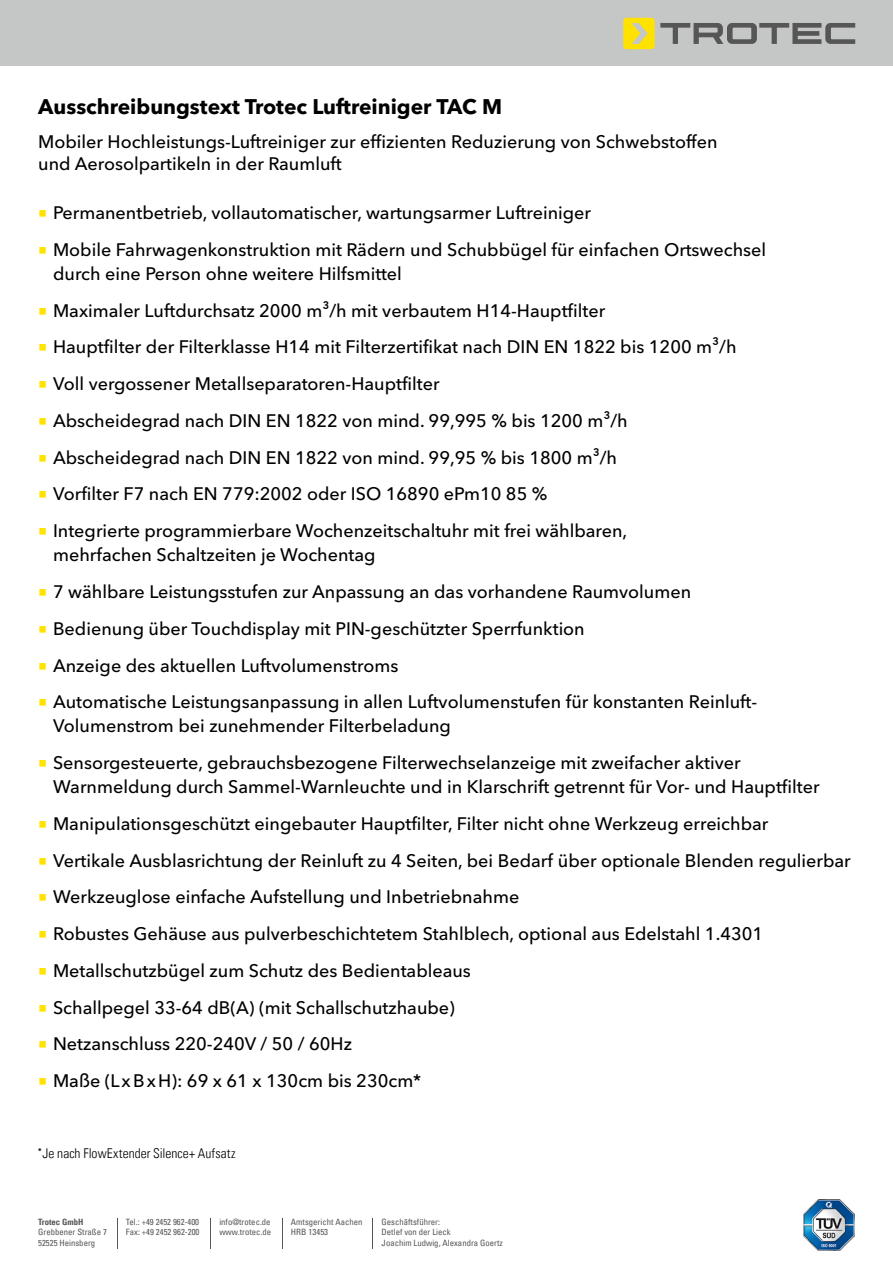
<style>
.page{position:relative;width:893px;height:1263px;background:#fff}
.page>*{position:absolute;margin:0;border:0;box-sizing:border-box;transform-origin:0 0}
.t1{font:700 21px "Avenir Next W1 G";color:#000}
.t2{font:500 18px/24px "Avenir Next W1 G";color:#000}
.t3{font:13.5px "Univers Com 47 Light Cond";letter-spacing:.005em;color:#000}
.t4{font:condensed 8.7px/10.5px "Univers Com 57";color:#565656}
.t5{font:8.7px "Univers Com 67 Bold Cond";color:#565656}
.s1{font-family:"Minion Pro";font-weight:400;font-size:22.5px;color:#ffe200}
</style>
<div class="page">
<img style="left:803px;top:1199px;width:52px;height:51px">
<div style="left:0;top:0;width:893px;height:66px;background:#c5c6c6"></div>
<svg style="left:623px;top:18px;width:232px;height:31px"></svg>
<hr style="left:372px;top:1218px;width:1px;height:30px;background:#565656">
<hr style="left:210px;top:1218px;width:1px;height:30px;background:#565656">
<hr style="left:117px;top:1218px;width:1px;height:30px;background:#565656">
<hr style="left:282px;top:1218px;width:1px;height:30px;background:#565656">
<p class="t1" style="left:38px;top:93px;width:465px">Ausschreibungstext Trotec Luftreiniger TAC M</p>
<p class="t2" style="left:38px;top:131px;width:681px;line-height:21.6px">Mobiler Hochleistungs-Luftreiniger zur effizienten Reduzierung von Schwebstoffen und Aerosolpartikeln in der Raumluft</p>
<p class="t2" style="left:38px;top:201px;width:554px"><span class="s1">■</span> Permanentbetrieb, vollautomatischer, wartungsarmer Luftreiniger</p>
<p class="t2" style="left:53px;top:238px;width:715px;text-indent:-15px"><span class="s1">■</span> Mobile Fahrwagenkonstruktion mit Rädern und Schubbügel für einfachen Ortswechsel durch eine Person ohne weitere Hilfsmittel</p>
<p class="t2" style="left:38px;top:298px;width:568px"><span class="s1">■</span> Maximaler Luftdurchsatz 2000 m³/h mit verbautem H14-Hauptfilter</p>
<p class="t2" style="left:38px;top:335px;width:700px"><span class="s1">■</span> Hauptfilter der Filterklasse H14 mit Filterzertifikat nach DIN EN 1822 bis 1200 m³/h</p>
<p class="t2" style="left:38px;top:372px;width:403px"><span class="s1">■</span> Voll vergossener Metallseparatoren-Hauptfilter</p>
<p class="t2" style="left:38px;top:409px;width:591px"><span class="s1">■</span> Abscheidegrad nach DIN EN 1822 von mind. 99,995 % bis 1200 m³/h</p>
<p class="t2" style="left:38px;top:445px;width:580px"><span class="s1">■</span> Abscheidegrad nach DIN EN 1822 von mind. 99,95 % bis 1800 m³/h</p>
<p class="t2" style="left:38px;top:482px;width:511px"><span class="s1">■</span> Vorfilter F7 nach EN 779:2002 oder ISO 16890 ePm10 85 %</p>
<p class="t2" style="left:53px;top:519px;width:576px;text-indent:-15px"><span class="s1">■</span> Integrierte programmierbare Wochenzeitschaltuhr mit frei wählbaren, mehrfachen Schaltzeiten je Wochentag</p>
<p class="t2" style="left:38px;top:580px;width:654px"><span class="s1">■</span> 7 wählbare Leistungsstufen zur Anpassung an das vorhandene Raumvolumen</p>
<p class="t2" style="left:38px;top:616px;width:548px"><span class="s1">■</span> Bedienung über Touchdisplay mit PIN-geschützter Sperrfunktion</p>
<p class="t2" style="left:38px;top:653px;width:362px"><span class="s1">■</span> Anzeige des aktuellen Luftvolumenstroms</p>
<p class="t2" style="left:53px;top:690px;width:706px;text-indent:-15px"><span class="s1">■</span> Automatische Leistungsanpassung in allen Luftvolumenstufen für konstanten Reinluft-<br>Volumenstrom bei zunehmender Filterbeladung</p>
<p class="t2" style="left:53px;top:751px;width:768px;text-indent:-15px"><span class="s1">■</span> Sensorgesteuerte, gebrauchsbezogene Filterwechselanzeige mit zweifacher aktiver<br>Warnmeldung durch Sammel-Warnleuchte und in Klarschrift getrennt für Vor- und Hauptfilter</p>
<p class="t2" style="left:38px;top:811px;width:732px"><span class="s1">■</span> Manipulationsgeschützt eingebauter Hauptfilter, Filter nicht ohne Werkzeug erreichbar</p>
<p class="t2" style="left:38px;top:848px;width:814px"><span class="s1">■</span> Vertikale Ausblasrichtung der Reinluft zu 4 Seiten, bei Bedarf über optionale Blenden regulierbar</p>
<p class="t2" style="left:38px;top:885px;width:483px"><span class="s1">■</span> Werkzeuglose einfache Aufstellung und Inbetriebnahme</p>
<p class="t2" style="left:38px;top:922px;width:726px"><span class="s1">■</span> Robustes Gehäuse aus pulverbeschichtetem Stahlblech, optional aus Edelstahl 1.4301</p>
<p class="t2" style="left:38px;top:958px;width:434px"><span class="s1">■</span> Metallschutzbügel zum Schutz des Bedientableaus</p>
<p class="t2" style="left:38px;top:995px;width:418px"><span class="s1">■</span> Schallpegel 33-64 dB(A) (mit Schallschutzhaube)</p>
<p class="t2" style="left:38px;top:1032px;width:315px"><span class="s1">■</span> Netzanschluss 220-240V / 50 / 60Hz</p>
<p class="t2" style="left:38px;top:1069px;width:385px"><span class="s1">■</span> Maße (LxBxH): 69 x 61 x 130cm bis 230cm*</p>
<p class="t3" style="left:38px;top:1145px;width:199px"><sup>*</sup>Je nach FlowExtender Silence+ Aufsatz</p>
<p class="t5" style="left:38px;top:1216px;width:47px">Trotec GmbH</p>
<p class="t4" style="left:38px;top:1226px;width:70px">Grebbener Straße 7<br>52525 Heinsberg</p>
<p class="t4" style="left:126px;top:1216px;width:75px">Tel.: +49 2452 962-400<br>Fax: +49 2452 962-200</p>
<p class="t4" style="left:291px;top:1216px;width:73px">Amtsgericht Aachen<br>HRB 13453</p>
<p class="t4" style="left:382px;top:1216px;width:123px">Geschäftsführer:<br>Detlef von der Lieck<br>Joachim Ludwig, Alexandra Goertz</p>
<p class="t4" style="left:219px;top:1216px;width:53px">info@trotec.de www.trotec.de</p>
</div>
